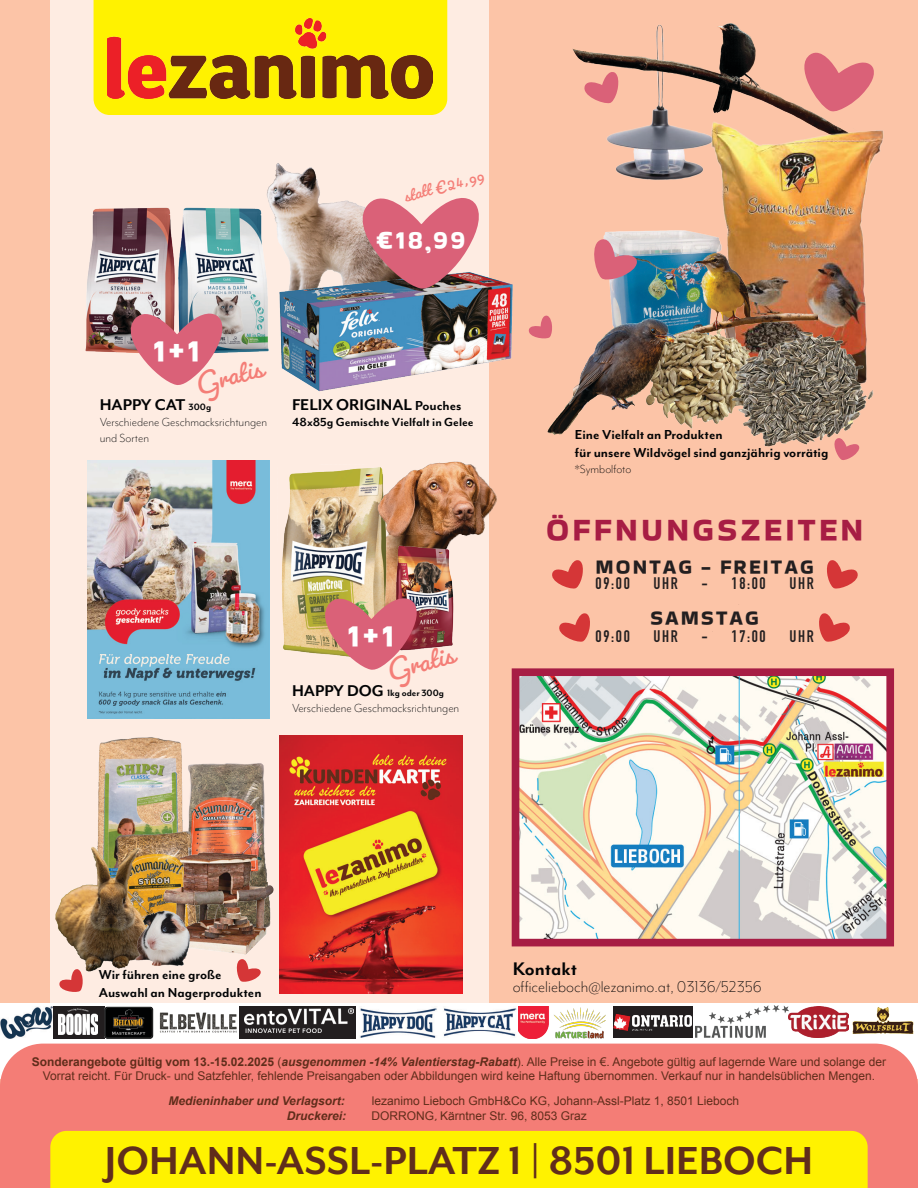
<style>
.page{position:relative;width:918px;height:1188px;background:#fcc4a7}
.page>*{position:absolute;margin:0;border:0;box-sizing:border-box;transform-origin:0 0}
.t1{font:700 45px "Mr Eaves Mod OT";color:#602d1b}
.t2{font:33px "Bakbak One";letter-spacing:.1em;color:#a71d44}
.t3{font:33px "Bakbak One";color:#fff}
.t4{font:31.5px "Pacifico";color:#f47e77}
.t5{font:26.7px "Bakbak One";color:#fff}
.t6{font:21px "Bakbak One";letter-spacing:.1em;color:#231f20}
.t7{font:700 21px "Mr Eaves Mod OT";color:#020304}
.t8{font:19.5px "Pacifico";color:#f47e77}
.t9{font:300 18px "Mr Eaves Mod OT";color:#020304}
.t10{font:700 18px "Mr Eaves Mod OT";color:#020304}
.t11{font:700 16.5px "DIN Condensed";letter-spacing:.1em;color:#231f20}
.t12{font:700 15px/18px "Mr Eaves Mod OT";color:#020304}
.t13{font:300 13.5px/16.2px "Mr Eaves Mod OT";color:#020304}
.t14{font:700 13.5px "Mr Eaves Mod OT";color:#020304}
.t15{font:12px/14.4px "Arial";color:#602d1b;text-align:center}
.t16{font:italic 700 12px "Arial";color:#602d1b}
.t17{font:700 10.5px "Mr Eaves Mod OT";color:#020304}
.s1{font-size:10.5px}
.s2{font-size:15px}
.s3{font-size:18px}
.s4{font-weight:700}
.s5{font-weight:700;font-style:italic}
.s6{font-family:"Pacifico"}
</style>
<div class="page">
<div style="left:50px;top:0;width:439px;height:1044px;background:#feece2"></div>
<div style="left:0;top:1003px;width:918px;height:75px;background:#fff"></div>
<div style="left:0;top:1044px;width:918px;height:144px;background:#f47d76"></div>
<img style="left:521px;top:677px;width:364px;height:260px">
<div style="left:94px;top:0;width:353px;height:115px;background:#fff200"></div>
<img style="left:108px;top:19px;width:325px;height:79px">
<div style="left:50px;top:1131px;width:818px;height:57px;background:#fff200"></div>
<div style="left:512px;top:668px;width:382px;height:278px;border:8px solid #a71d44"></div>
<svg style="left:827px;top:560px;width:31px;height:29px"></svg>
<svg style="left:819px;top:613px;width:31px;height:29px"></svg>
<img style="left:267px;top:163px;width:77px;height:41px">
<img style="left:269px;top:204px;width:244px;height:173px">
<svg style="left:344px;top:198px;width:139px;height:92px"></svg>
<img style="left:85px;top:198px;width:184px;height:155px">
<svg style="left:116px;top:306px;width:110px;height:79px"></svg>
<img style="left:262px;top:377px;width:344px;height:293px">
<img style="left:394px;top:545px;width:62px;height:105px">
<img style="left:277px;top:465px;width:114px;height:194px">
<img style="left:376px;top:461px;width:122px;height:74px">
<svg style="left:311px;top:591px;width:109px;height:79px"></svg>
<img style="left:98px;top:737px;width:84px;height:60px">
<img style="left:160px;top:757px;width:120px;height:176px">
<img style="left:97px;top:797px;width:119px;height:114px">
<img style="left:162px;top:846px;width:114px;height:109px">
<img style="left:55px;top:843px;width:98px;height:129px">
<img style="left:122px;top:911px;width:80px;height:58px">
<svg style="left:236px;top:959px;width:25px;height:23px"></svg>
<svg style="left:58px;top:969px;width:25px;height:23px"></svg>
<img style="left:616px;top:155px;width:69px;height:25px">
<img style="left:572px;top:23px;width:221px;height:132px">
<img style="left:685px;top:105px;width:198px;height:225px">
<img style="left:603px;top:220px;width:129px;height:33px">
<img style="left:609px;top:253px;width:209px;height:77px">
<img style="left:676px;top:325px;width:89px;height:104px">
<img style="left:729px;top:330px;width:145px;height:117px">
<img style="left:547px;top:319px;width:129px;height:116px">
<svg style="left:594px;top:238px;width:43px;height:42px"></svg>
<svg style="left:793px;top:52px;width:83px;height:61px"></svg>
<svg style="left:581px;top:72px;width:38px;height:33px"></svg>
<svg style="left:528px;top:315px;width:24px;height:25px"></svg>
<svg style="left:831px;top:437px;width:29px;height:23px"></svg>
<img style="left:87px;top:461px;width:183px;height:258px">
<img style="left:280px;top:736px;width:182px;height:258px">
<div style="left:52px;top:1006px;width:53px;height:33px;background:#221e1f"></div>
<div style="left:240px;top:1006px;width:117px;height:33px;background:#221e1f"></div>
<img style="left:103px;top:1006px;width:51px;height:42px">
<img style="left:58px;top:1009px;width:40px;height:26px">
<img style="left:158px;top:981px;width:79px;height:79px">
<img style="left:245px;top:1009px;width:108px;height:24px">
<img style="left:360px;top:1006px;width:186px;height:33px">
<img style="left:546px;top:1006px;width:60px;height:33px">
<img style="left:613px;top:1006px;width:80px;height:45px">
<img style="left:695px;top:1006px;width:219px;height:32px">
<img style="left:0;top:1006px;width:52px;height:33px">
<h3 class="t8" style="left:401px;top:184px;width:84px;rotate:-15deg">statt €24,99</h3>
<h3 class="t5" style="left:376px;top:224px;width:90px">€18,99</h3>
<h2 class="t3" style="left:153px;top:331px;width:49px">1+1</h2>
<h3 class="t4" style="left:191px;top:365px;width:69px;rotate:-15deg">Gratis</h3>
<h3 class="t10" style="left:100px;top:395px;width:113px">HAPPY CAT <span class="s1">300g</span></h3>
<p class="t13" style="left:100px;top:414px;width:169px">Verschiedene Geschmacksrichtungen und Sorten</p>
<h3 class="t10" style="left:292px;top:395px;width:171px">FELIX ORIGINAL <span class="s2">Pouches</span></h3>
<p class="t14" style="left:292px;top:415px;width:183px">48x85g Gemischte Vielfalt in Gelee</p>
<h2 class="t3" style="left:347px;top:616px;width:49px">1+1</h2>
<h3 class="t4" style="left:383px;top:652px;width:69px;rotate:-15deg">Gratis</h3>
<p class="t17" style="left:292px;top:687px;width:154px"><span class="s3">HAPPY DOG</span> 1kg oder 300g</p>
<p class="t13" style="left:292px;top:700px;width:169px">Verschiedene Geschmacksrichtungen</p>
<p class="t12" style="left:575px;top:425px;width:255px">Eine Vielfalt an Produkten<br>für unsere Wildvögel sind ganzjährig vorrätig</p>
<p class="t13" style="left:575px;top:461px;width:58px">*Symbolfoto</p>
<h2 class="t2" style="left:546px;top:510px;width:319px">ÖFFNUNGSZEITEN</h2>
<h3 class="t6" style="left:596px;top:554px;width:220px">MONTAG - FREITAG</h3>
<h3 class="t6" style="left:650px;top:606px;width:110px">SAMSTAG</h3>
<h3 class="t11" style="left:596px;top:572px;width:36px">09:00</h3>
<h3 class="t11" style="left:653px;top:572px;width:26px">UHR</h3>
<h3 class="t11" style="left:702px;top:572px;width:66px">- 18:00</h3>
<h3 class="t11" style="left:789px;top:572px;width:26px">UHR</h3>
<h3 class="t11" style="left:596px;top:626px;width:36px">09:00</h3>
<h3 class="t11" style="left:653px;top:626px;width:26px">UHR</h3>
<h3 class="t11" style="left:702px;top:626px;width:66px">- 17:00</h3>
<h3 class="t11" style="left:789px;top:626px;width:26px">UHR</h3>
<p class="t12" style="left:99px;top:966px;width:164px">Wir führen eine große<br>Auswahl an Nagerprodukten</p>
<h3 class="t7" style="left:513px;top:957px;width:66px">Kontakt</h3>
<h3 class="t9" style="left:513px;top:976px;width:251px">officelieboch@lezanimo.at, 03136/52356</h3>
<p class="t15" style="left:32px;top:1054px;width:856px"><span class="s4">Sonderangebote gültig vom 13.-15.02.2025</span> (<span class="s5">ausgenommen -14% Valentierstag-Rabatt</span>). Alle Preise in €. Angebote gültig auf lagernde Ware und solange der<br>Vorrat reicht. Für Druck- und Satzfehler, fehlende Preisangaben oder Abbildungen wird keine Haftung übernommen. Verkauf nur in handelsüblichen Mengen.</p>
<p class="t16" style="left:168px;top:1093px;width:178px">Medieninhaber und Verlagsort:</p>
<p class="t15" style="left:372px;top:1094px;width:369px">lezanimo Lieboch GmbH&amp;Co KG, Johann-Assl-Platz 1, 8501 Lieboch</p>
<p class="t16" style="left:287px;top:1108px;width:61px">Druckerei:</p>
<p class="t15" style="left:372px;top:1108px;width:217px">DORRONG<span class="s6">,</span> Kärntner Str. 96, 8053 Graz</p>
<h1 class="t1" style="left:105px;top:1135px;width:710px">JOHANN-ASSL-PLATZ 1 | 8501 LIEBOCH</h1>
</div>
